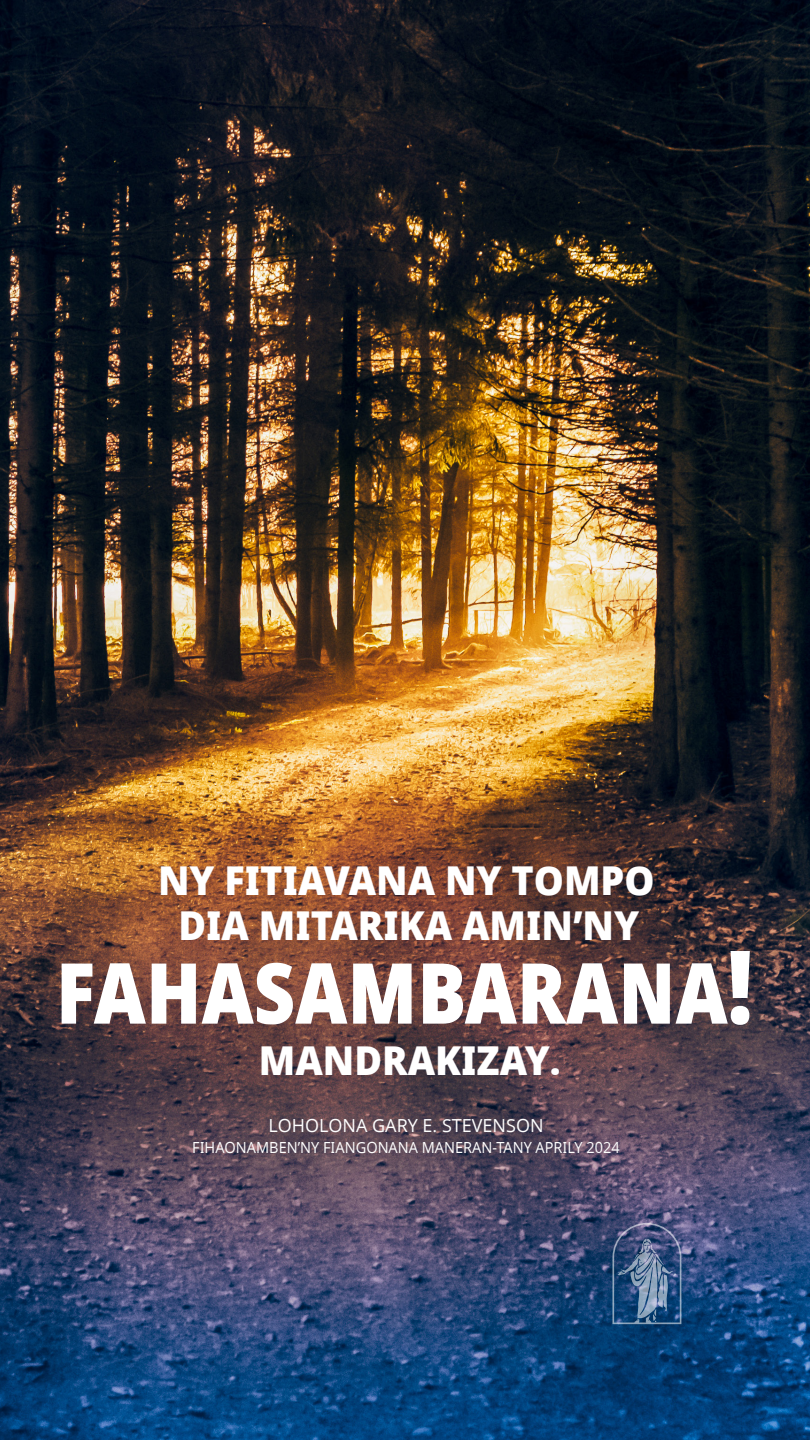
<style>
.page{position:relative;width:810px;height:1440px;background:#fff}
.page>*{position:absolute;margin:0;border:0;box-sizing:border-box;transform-origin:0 0}
.artcl18_p1_figure_image_aside_quote_firs{font:800 84.15px "Dots Solid Condlds Lat";color:#fff;scale:.93 1}
.artcl18_p1_figure_image_aside_quote_firs-2{font:800 39.75px/44.2px "Dots Solidlds Lat";color:#fff;text-align:center;scale:.95 1}
.artcl18_p1_figure_image_aside_quote_cita{font:18px "Dots Solidlds Lat";color:#fff}
.small_para_white{font:15.3px "Dots Solidlds Lat";color:#fff;scale:.95 1}
.s1{font-size:101.77px}
</style>
<div class="page">
<img style="left:0;top:0;width:810px;height:1440px">
<svg style="left:612px;top:1223px;width:69px;height:101px;background:#46638b"></svg>
<p class="artcl18_p1_figure_image_aside_quote_firs-2" style="left:158px;top:860px;width:524px">NY FITIAVANA NY TOMPO<br>DIA MITARIKA AMIN’NY</p>
<p class="artcl18_p1_figure_image_aside_quote_firs" style="left:56px;top:929px;width:751px">FAHASAMBARANA<span class="s1">!</span></p>
<p class="artcl18_p1_figure_image_aside_quote_firs-2" style="left:259px;top:1039px;width:320px">MANDRAKIZAY.</p>
<p class="artcl18_p1_figure_image_aside_quote_cita" style="left:269px;top:1112px;width:277px">LOHOLONA GARY E. STEVENSON</p>
<p class="small_para_white" style="left:192px;top:1136px;width:452px">FIHAONAMBEN’NY FIANGONANA MANERAN-TANY APRILY 2024</p>
</div>
